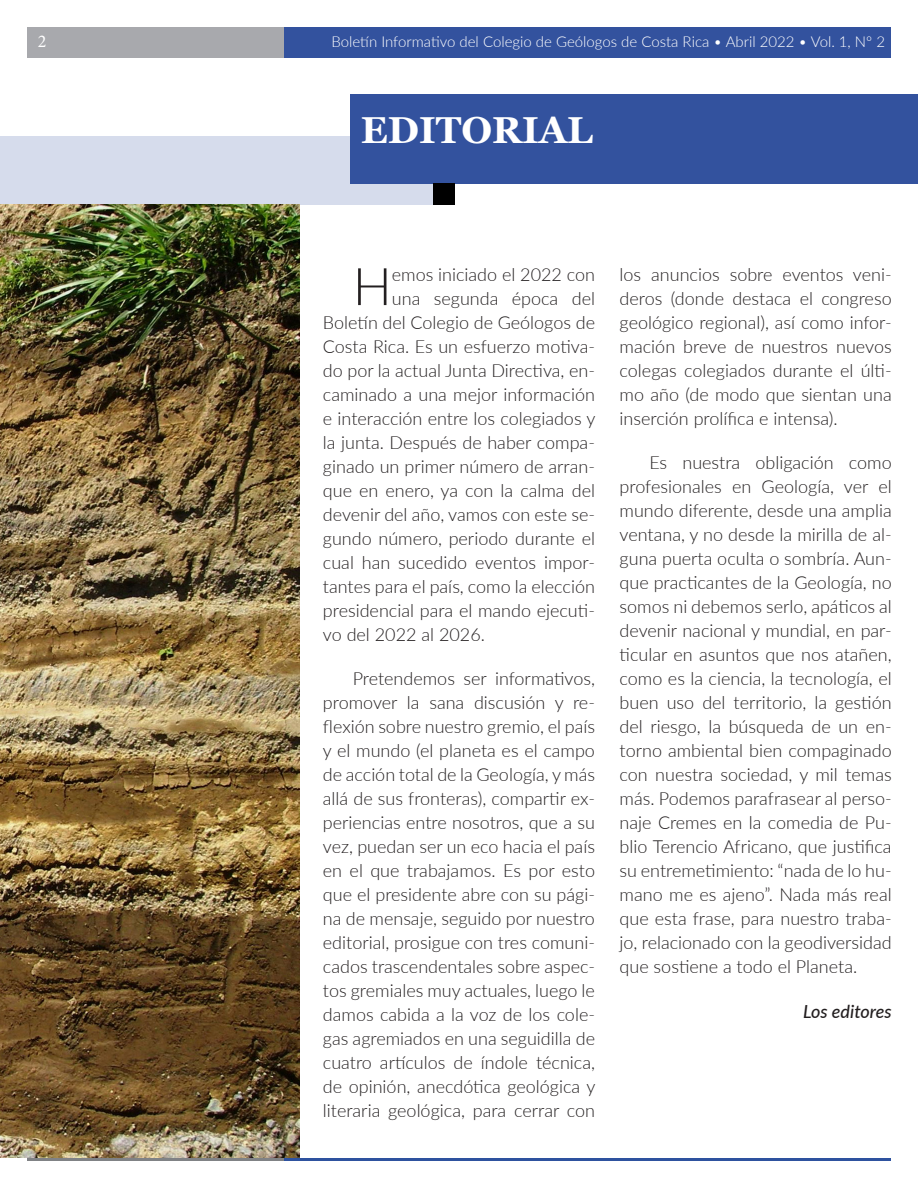
<style>
.page{position:relative;width:918px;height:1188px;background:#fff}
.page>*{position:absolute;margin:0;border:0;box-sizing:border-box;transform-origin:0 0}
.t1{font:300 51.9px "Lato";color:#231f20}
.t2{font:700 37.5px "Georgia";color:#fff}
.t3{font:300 18px/24px "Lato";color:#231f20;text-align:justify}
.t4{font:italic 500 18px "Lato";color:#231f20}
.t5{font:18px "Minion Pro";color:#fff}
.t6{font:300 15px "Lato";color:#fff}
</style>
<div class="page">
<div style="left:284px;top:27px;width:607px;height:30px;background:#33529e"></div>
<div style="left:27px;top:27px;width:257px;height:30px;background:#a8a9ad"></div>
<hr style="left:284px;top:1158px;width:607px;height:3px;background:#2e529f">
<hr style="left:27px;top:1158px;width:257px;height:3px;background:#808285">
<div style="left:0;top:136px;width:433px;height:69px;background:#d6dcec"></div>
<div style="left:351px;top:94px;width:567px;height:90px;background:#33529e"></div>
<img style="left:0;top:205px;width:299px;height:953px">
<div style="left:433px;top:183px;width:22px;height:22px;background:#000"></div>
<p class="t5" style="left:38px;top:29px;width:10px">2</p>
<p class="t6" style="left:331px;top:31px;width:555px">Boletín Informativo del Colegio de Geólogos de Costa Rica • Abril 2022 • Vol. 1, Nº 2</p>
<p class="t2" style="left:361px;top:106px;width:234px">EDITORIAL</p>
<p class="t1" style="left:353px;top:250px;width:41px">H</p>
<p class="t3" style="left:392px;top:262px;width:205px">emos iniciado el 2022 con</p>
<p class="t3" style="left:392px;top:286px;width:205px">una segunda época del</p>
<p class="t3" style="left:323px;top:310px;width:274px">Boletín del Colegio de Geólogos de</p>
<p class="t3" style="left:323px;top:334px;width:274px">Costa Rica. Es un esfuerzo motiva-</p>
<p class="t3" style="left:323px;top:358px;width:274px">do por la actual Junta Directiva, en-</p>
<p class="t3" style="left:323px;top:382px;width:274px">caminado a una mejor información</p>
<p class="t3" style="left:323px;top:406px;width:274px">e interacción entre los colegiados y</p>
<p class="t3" style="left:323px;top:430px;width:274px">la junta. Después de haber compa-</p>
<p class="t3" style="left:323px;top:454px;width:274px">ginado un primer número de arran-</p>
<p class="t3" style="left:323px;top:478px;width:274px">que en enero, ya con la calma del</p>
<p class="t3" style="left:323px;top:502px;width:274px">devenir del año, vamos con este se-</p>
<p class="t3" style="left:323px;top:526px;width:274px">gundo número, periodo durante el</p>
<p class="t3" style="left:323px;top:550px;width:274px">cual han sucedido eventos impor-</p>
<p class="t3" style="left:323px;top:574px;width:274px">tantes para el país, como la elección</p>
<p class="t3" style="left:323px;top:598px;width:274px">presidencial para el mando ejecuti-</p>
<p class="t3" style="left:323px;top:622px;width:164px">vo del 2022 al 2026.</p>
<p class="t3" style="left:323px;top:666px;width:274px;text-indent:30px">Pretendemos ser informativos, promover la sana discusión y re&shy;flexión sobre nuestro gremio, el país y el mundo (el planeta es el campo de acción total de la Geología, y más allá de sus fronteras), compartir ex&shy;periencias entre nosotros, que a su vez, puedan ser un eco hacia el país en el que trabajamos. Es por esto que el presidente abre con su pági&shy;na de mensaje, seguido por nuestro editorial, prosigue con tres comuni&shy;cados trascendentales sobre aspec&shy;tos gremiales muy actuales, luego le damos cabida a la voz de los cole&shy;gas agremiados en una seguidilla de cuatro artículos de índole técnica, de opinión, anecdótica geológica y literaria geológica, para cerrar con</p>
<p class="t3" style="left:620px;top:262px;width:274px">los anuncios sobre eventos veni&shy;deros (donde destaca el congreso geológico regional), así como infor&shy;mación breve de nuestros nuevos colegas colegiados durante el últi&shy;mo año (de modo que sientan una inserción prolífica e intensa).</p>
<p class="t3" style="left:620px;top:450px;width:274px;text-indent:30px">Es nuestra obligación como profesionales en Geología, ver el mundo diferente, desde una amplia ventana, y no desde la mirilla de al&shy;guna puerta oculta o sombría. Aun&shy;que practicantes de la Geología, no somos ni debemos serlo, apáticos al devenir nacional y mundial, en par&shy;ticular en asuntos que nos atañen, como es la ciencia, la tecnología, el buen uso del territorio, la gestión del riesgo, la búsqueda de un en&shy;torno ambiental bien compaginado con nuestra sociedad, y mil temas más. Podemos parafrasear al perso&shy;naje Cremes en la comedia de Pu&shy;blio Terencio Africano, que justifica su entremetimiento: “nada de lo hu&shy;mano me es ajeno”. Nada más real que esta frase, para nuestro traba&shy;jo, relacionado con la geodiversidad que sostiene a todo el Planeta.</p>
<p class="t4" style="left:803px;top:998px;width:90px">Los editores</p>
</div>
